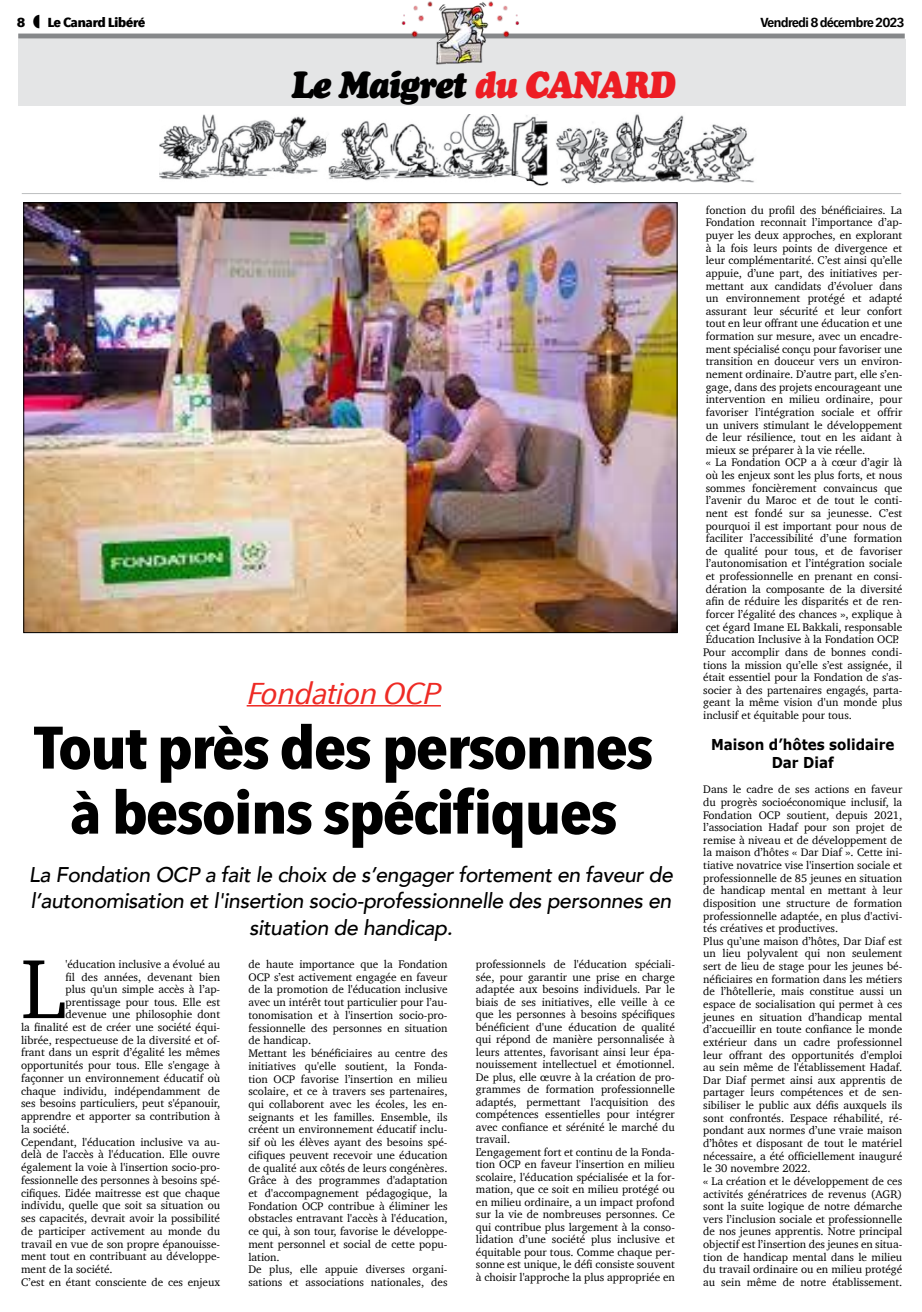
<style>
.page{position:relative;width:922px;height:1312px;background:#fff}
.page>*{position:absolute;margin:0;border:0;box-sizing:border-box;transform-origin:0 0}
.t1{font:85.75px "Charter";color:#000}
.t2{font:700 59.12px/65px "Avenir Next Condensed";letter-spacing:-.03em;color:#000;text-align:center;scale:1.16 1}
.t3{font:italic 37.5px "Cooper Black Std";letter-spacing:-.04em;color:#000;scale:.9 1}
.t4{font:italic 30px "Avenir Next Condensed";letter-spacing:-.03em;color:#ee2a24;scale:1.35 1}
.t5{font:italic 500 21.25px/26.2px "Avenir";letter-spacing:-.02em;color:#000;text-align:center}
.t6{font:700 15px/18.1px "Verdana";color:#000;text-align:center;scale:.9 1}
.t7{font:600 13px "Avenir Next Condensed";letter-spacing:-.06em;color:#000;scale:1.25 1}
.t8{font:700 13px "Avenir Next Condensed";letter-spacing:-.04em;color:#000;scale:1.25 1}
.t9{font:11.25px/12.6px "Charter";color:#000}
.s1{color:#ed1d24}
</style>
<div class="page">
<div style="left:18px;top:34px;width:886px;height:5px;background:#86888a"></div>
<img style="left:159px;top:115px;width:390px;height:71px">
<img style="left:556px;top:114px;width:199px;height:70px">
<hr style="left:22px;top:193px;width:879px;height:1px;background:#bcbec0">
<div style="left:18px;top:40px;width:886px;height:66px;background:#e4e5e6"></div>
<img style="left:396px;top:1px;width:130px;height:64px">
<img style="left:25px;top:204px;width:650px;height:426px">
<p class="t8" style="left:17px;top:14px;width:8px">8</p>
<p class="t8" style="left:47px;top:14px;width:80px">Le Canard Libéré</p>
<p class="t7" style="left:760px;top:11px;width:117px">Vendredi 8 décembre 2023</p>
<h3 class="t3" style="left:291px;top:61px;width:428px">Le Maigret <span class="s1">du CANARD</span></h3>
<h3 class="t4" style="left:246px;top:674px;width:145px">Fondation OCP</h3>
<h2 class="t2" style="left:34px;top:714px;width:535px">Tout près des personnes à besoins spécifiques</h2>
<h3 class="t5" style="left:29px;top:861px;width:645px">La Fondation OCP a fait le choix de s’engager fortement en faveur de l’autonomisation et l'insertion socio-professionnelle des personnes en situation de handicap.</h3>
<h1 class="t1" style="left:21px;top:914px;width:46px">L</h1>
<p class="t9" style="left:66px;top:957px;width:156px">'éducation inclusive a évolué au</p>
<p class="t9" style="left:66px;top:970px;width:156px">fil des années, devenant bien</p>
<p class="t9" style="left:66px;top:982px;width:156px">plus qu'un simple accès à l’ap-</p>
<p class="t9" style="left:66px;top:995px;width:156px">prentissage pour tous. Elle est</p>
<p class="t9" style="left:66px;top:1007px;width:156px">devenue une philosophie dont</p>
<p class="t9" style="left:21px;top:1020px;width:200px">la finalité est de créer une société équi-</p>
<p class="t9" style="left:21px;top:1033px;width:200px">librée, respectueuse de la diversité et of-</p>
<p class="t9" style="left:21px;top:1045px;width:200px">frant dans un esprit d’égalité les mêmes</p>
<p class="t9" style="left:21px;top:1058px;width:200px">opportunités pour tous. Elle s'engage à</p>
<p class="t9" style="left:21px;top:1071px;width:200px">façonner un environnement éducatif où</p>
<p class="t9" style="left:21px;top:1084px;width:200px">chaque individu, indépendamment de</p>
<p class="t9" style="left:21px;top:1096px;width:200px">ses besoins particuliers, peut s'épanouir,</p>
<p class="t9" style="left:21px;top:1109px;width:200px">apprendre et apporter sa contribution à</p>
<p class="t9" style="left:21px;top:1122px;width:50px">la société.</p>
<p class="t9" style="left:21px;top:1134px;width:200px">Cependant, l'éducation inclusive va au-</p>
<p class="t9" style="left:21px;top:1147px;width:200px">delà de l'accès à l'éducation. Elle ouvre</p>
<p class="t9" style="left:21px;top:1160px;width:200px">également la voie à l'insertion socio-pro-</p>
<p class="t9" style="left:21px;top:1173px;width:200px">fessionnelle des personnes à besoins spé-</p>
<p class="t9" style="left:21px;top:1185px;width:200px">cifiques. L’idée maitresse est que chaque</p>
<p class="t9" style="left:21px;top:1198px;width:200px">individu, quelle que soit sa situation ou</p>
<p class="t9" style="left:21px;top:1211px;width:200px">ses capacités, devrait avoir la possibilité</p>
<p class="t9" style="left:21px;top:1224px;width:200px">de participer activement au monde du</p>
<p class="t9" style="left:21px;top:1236px;width:200px">travail en vue de son propre épanouisse-</p>
<p class="t9" style="left:21px;top:1249px;width:200px">ment tout en contribuant au développe-</p>
<p class="t9" style="left:21px;top:1262px;width:93px">ment de la société.</p>
<p class="t9" style="left:21px;top:1275px;width:200px">C’est en étant consciente de ces enjeux</p>
<p class="t9" style="left:248px;top:957px;width:200px">de haute importance que la Fondation OCP s’est activement engagée en faveur de la promotion de l'éducation inclusive avec un intérêt tout particulier pour l’au&shy;tonomisation et à l'insertion socio-pro&shy;fessionnelle des personnes en situation de handicap.<br>Mettant les bénéficiaires au centre des initiatives qu'elle soutient, la Fonda&shy;tion OCP favorise l’insertion en milieu scolaire, et ce à travers ses partenaires, qui collaborent avec les écoles, les en&shy;seignants et les familles. Ensemble, ils créent un environnement éducatif inclu&shy;sif où les élèves ayant des besoins spé&shy;cifiques peuvent recevoir une éducation de qualité aux côtés de leurs congénères.<br>Grâce à des programmes d'adaptation et d'accompagnement pédagogique, la Fondation OCP contribue à éliminer les obstacles entravant l'accès à l'éducation, ce qui, à son tour, favorise le développe&shy;ment personnel et social de cette popu&shy;lation.<br>De plus, elle appuie diverses organi&shy;sations et associations nationales, des</p>
<p class="t9" style="left:475px;top:957px;width:200px">professionnels de l'éducation spéciali&shy;sée, pour garantir une prise en charge adaptée aux besoins individuels. Par le biais de ses initiatives, elle veille à ce que les personnes à besoins spécifiques bénéficient d'une éducation de qualité qui répond de manière personnalisée à leurs attentes, favorisant ainsi leur épa&shy;nouissement intellectuel et émotionnel.<br>De plus, elle œuvre à la création de pro&shy;grammes de formation professionnelle adaptés, permettant l'acquisition des compétences essentielles pour intégrer avec confiance et sérénité le marché du travail.<br>L’engagement fort et continu de la Fonda&shy;tion OCP en faveur l'insertion en milieu scolaire, l'éducation spécialisée et la for&shy;mation, que ce soit en milieu protégé ou en milieu ordinaire, a un impact profond sur la vie de nombreuses personnes. Ce qui contribue plus largement à la conso&shy;lidation d’une société plus inclusive et équitable pour tous. Comme chaque per&shy;sonne est unique, le défi consiste souvent à choisir l'approche la plus appropriée en</p>
<p class="t9" style="left:703px;top:203px;width:200px">fonction du profil des bénéficiaires. La Fondation reconnait l’importance d’ap&shy;puyer les deux approches, en explorant à la fois leurs points de divergence et leur complémentarité. C’est ainsi qu’elle appuie, d’une part, des initiatives per&shy;mettant aux candidats d’évoluer dans un environnement protégé et adapté assurant leur sécurité et leur confort tout en leur offrant une éducation et une formation sur mesure, avec un encadre&shy;ment spécialisé conçu pour favoriser une transition en douceur vers un environ&shy;nement ordinaire. D’autre part, elle s’en&shy;gage, dans des projets encourageant une intervention en milieu ordinaire, pour favoriser l’intégration sociale et offrir un univers stimulant le développement de leur résilience, tout en les aidant à mieux se préparer à la vie réelle.<br>« La Fondation OCP a à cœur d’agir là où les enjeux sont les plus forts, et nous sommes foncièrement convaincus que l’avenir du Maroc et de tout le conti&shy;nent est fondé sur sa jeunesse. C’est pourquoi il est important pour nous de faciliter l’accessibilité d’une formation de qualité pour tous, et de favoriser l’autonomisation et l’intégration sociale et professionnelle en prenant en consi&shy;dération la composante de la diversité afin de réduire les disparités et de ren&shy;forcer l’égalité des chances », explique à cet égard Imane EL Bakkali, responsable Éducation Inclusive à la Fondation OCP.<br>Pour accomplir dans de bonnes condi&shy;tions la mission qu’elle s’est assignée, il était essentiel pour la Fondation de s'as&shy;socier à des partenaires engagés, parta&shy;geant la même vision d'un monde plus inclusif et équitable pour tous.</p>
<h3 class="t6" style="left:711px;top:735px;width:205px">Maison d’hôtes solidaire<br>Dar Diaf</h3>
<p class="t9" style="left:703px;top:782px;width:200px">Dans le cadre de ses actions en faveur du progrès socioéconomique inclusif, la Fondation OCP soutient, depuis 2021, l’association Hadaf pour son projet de remise à niveau et de développement de la maison d’hôtes « Dar Diaf ». Cette ini&shy;tiative novatrice vise l'insertion sociale et professionnelle de 85 jeunes en situation de handicap mental en mettant à leur disposition une structure de formation professionnelle adaptée, en plus d'activi&shy;tés créatives et productives.<br>Plus qu’une maison d’hôtes, Dar Diaf est un lieu polyvalent qui non seulement sert de lieu de stage pour les jeunes bé&shy;néficiaires en formation dans les métiers de l’hôtellerie, mais constitue aussi un espace de socialisation qui permet à ces jeunes en situation d’handicap mental d’accueillir en toute confiance le monde extérieur dans un cadre professionnel leur offrant des opportunités d'emploi au sein même de l'établissement Hadaf.<br>Dar Diaf permet ainsi aux apprentis de partager leurs compétences et de sen&shy;sibiliser le public aux défis auxquels ils sont confrontés. L’espace réhabilité, ré&shy;pondant aux normes d’une vraie maison d’hôtes et disposant de tout le matériel nécessaire, a été officiellement inauguré le 30 novembre 2022.<br>« La création et le développement de ces activités génératrices de revenus (AGR) sont la suite logique de notre démarche vers l’inclusion sociale et professionnelle de nos jeunes apprentis. Notre principal objectif est l’insertion des jeunes en situa&shy;tion de handicap mental dans le milieu du travail ordinaire ou en milieu protégé au sein même de notre établissement.</p>
</div>
